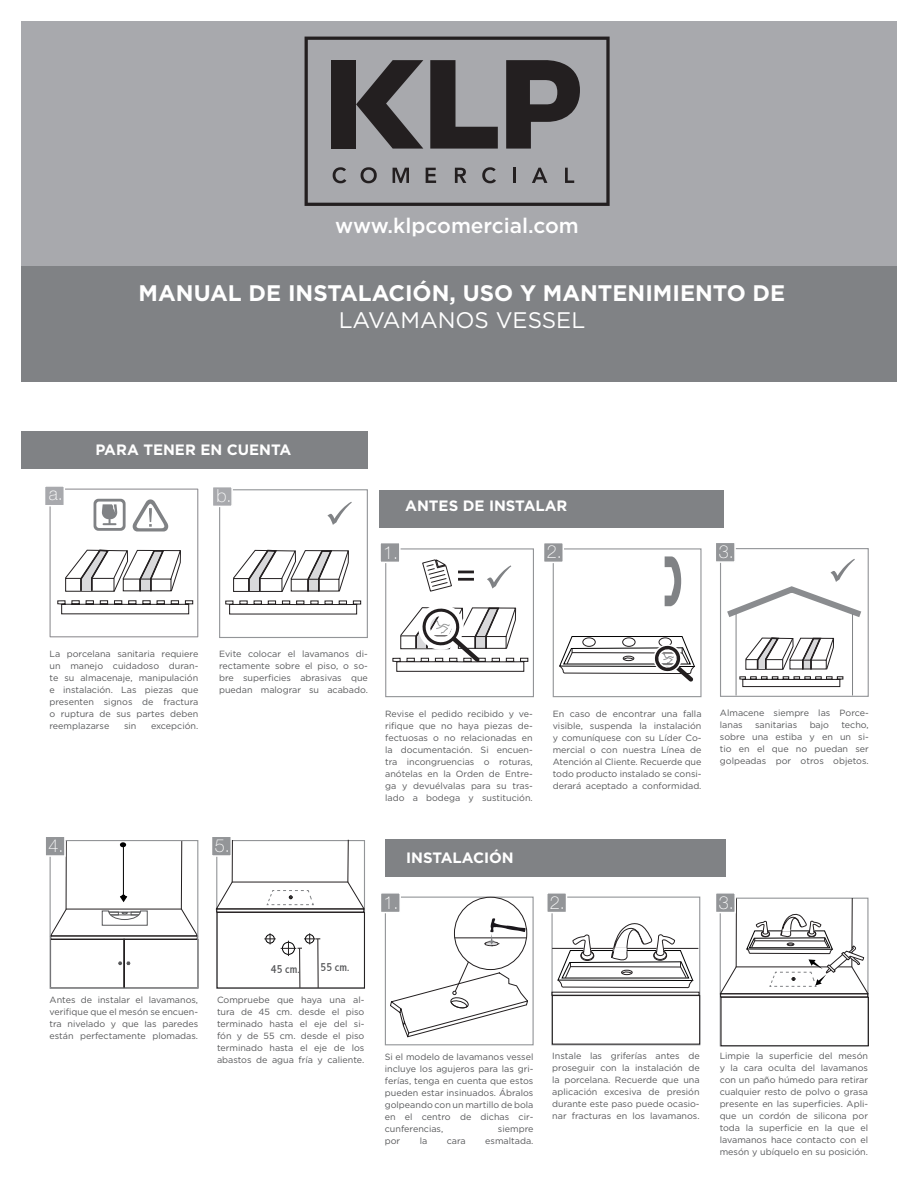
<style>
.page{position:relative;width:918px;height:1188px;background:#fff}
.page>*{position:absolute;margin:0;border:0;box-sizing:border-box;transform-origin:0 0}
.Super_titulo{font:700 22.5px "Gotham";color:#fff}
.Super_titulo-2{font:22.5px "Gotham";color:#fff}
.t1{font:500 21px "Gotham";color:#fff}
.t2{font:100 18px "Helvetica Neue LT Std";color:#fff}
.Títulos{font:700 15px "Gotham";color:#fff}
.t3{font:condensed 12px "Abadi";color:#57585a}
.Cuerpo_de_texto{font:9px/12px "Gotham";color:#57585a;text-align:justify}
</style>
<div class="page">
<div style="left:21px;top:261px;width:876px;height:121px;background:#808285"></div>
<div style="left:553px;top:548px;width:149px;height:149px;border:1px solid #939598"></div>
<div style="left:552px;top:897px;width:148px;height:148px;border:1px solid #939598"></div>
<div style="left:546px;top:892px;width:21px;height:21px;background:#939598;border:2px solid #fff"></div>
<div style="left:216px;top:840px;width:149px;height:149px;border:1px solid #939598"></div>
<div style="left:211px;top:836px;width:21px;height:21px;background:#939598;border:2px solid #fff"></div>
<div style="left:21px;top:431px;width:346px;height:38px;background:#808285"></div>
<div style="left:219px;top:489px;width:149px;height:149px;border:1px solid #939598"></div>
<div style="left:212px;top:486px;width:21px;height:21px;background:#a8a9ad;border:2px solid #fff"></div>
<div style="left:50px;top:489px;width:148px;height:148px;border:1px solid #939296"></div>
<div style="left:44px;top:485px;width:21px;height:21px;background:#a8a9ad;border:2px solid #fff"></div>
<svg style="left:65px;top:549px;width:116px;height:43px"></svg>
<svg style="left:233px;top:550px;width:116px;height:42px"></svg>
<svg style="left:745px;top:637px;width:89px;height:33px"></svg>
<svg style="left:327px;top:502px;width:25px;height:23px"></svg>
<svg style="left:487px;top:565px;width:24px;height:24px"></svg>
<svg style="left:94px;top:499px;width:32px;height:32px"></svg>
<svg style="left:133px;top:499px;width:35px;height:32px"></svg>
<div style="left:379px;top:490px;width:345px;height:38px;background:#808285"></div>
<div style="left:720px;top:548px;width:149px;height:149px;border:1px solid #939598"></div>
<div style="left:715px;top:542px;width:21px;height:21px;background:#939598;border:2px solid #fff"></div>
<div style="left:385px;top:548px;width:149px;height:149px;border:1px solid #939598"></div>
<div style="left:379px;top:542px;width:22px;height:21px;background:#939598;border:2px solid #fff"></div>
<svg style="left:57px;top:600px;width:136px;height:15px"></svg>
<svg style="left:225px;top:600px;width:136px;height:15px"></svg>
<svg style="left:739px;top:676px;width:105px;height:11px"></svg>
<svg style="left:422px;top:559px;width:30px;height:33px"></svg>
<svg style="left:458px;top:571px;width:16px;height:2px"></svg>
<hr style="left:458px;top:578px;width:16px;height:3px;background:#231f20">
<svg style="left:392px;top:607px;width:137px;height:65px"></svg>
<svg style="left:665px;top:556px;width:16px;height:50px"></svg>
<svg style="left:720px;top:559px;width:148px;height:63px"></svg>
<div style="left:543px;top:542px;width:21px;height:21px;background:#939598;border:2px solid #fff"></div>
<hr style="left:736px;top:614px;width:1px;height:82px;background:#808285">
<hr style="left:852px;top:614px;width:1px;height:82px;background:#808285">
<div style="left:385px;top:840px;width:340px;height:37px;background:#808285"></div>
<hr style="left:66px;top:841px;width:1px;height:68px;background:#231f20">
<hr style="left:552px;top:948px;width:146px;height:1px;background:#231f20">
<hr style="left:232px;top:840px;width:1px;height:42px;background:#231f20">
<hr style="left:736px;top:898px;width:1px;height:69px;background:#231f20">
<hr style="left:181px;top:840px;width:1px;height:69px;background:#231f20">
<hr style="left:348px;top:840px;width:1px;height:42px;background:#231f20">
<hr style="left:852px;top:898px;width:1px;height:69px;background:#231f20">
<div style="left:50px;top:939px;width:148px;height:49px;border:1px solid #231f20"></div>
<div style="left:552px;top:995px;width:148px;height:49px;border:1px solid #231f20"></div>
<div style="left:217px;top:912px;width:148px;height:76px;border:1px solid #231f20"></div>
<div style="left:721px;top:997px;width:148px;height:49px;border:1px solid #231f20"></div>
<div style="left:124px;top:939px;width:1px;height:49px;border:1px solid #231f20"></div>
<svg style="left:118px;top:961px;width:12px;height:4px"></svg>
<div style="left:385px;top:897px;width:149px;height:148px;border:1px solid #939598"></div>
<div style="left:50px;top:840px;width:148px;height:149px;border:1px solid #939598"></div>
<div style="left:380px;top:892px;width:21px;height:21px;background:#939598;border:2px solid #fff"></div>
<div style="left:44px;top:836px;width:22px;height:21px;background:#939598;border:2px solid #fff"></div>
<div style="left:715px;top:892px;width:21px;height:21px;background:#939598;border:2px solid #fff"></div>
<svg style="left:49px;top:908px;width:150px;height:29px"></svg>
<svg style="left:120px;top:895px;width:7px;height:7px"></svg>
<hr style="left:123px;top:843px;width:1px;height:52px;background:#000">
<svg style="left:120px;top:842px;width:6px;height:5px"></svg>
<hr style="left:455px;top:938px;width:71px;height:1px;background:#231f20">
<svg style="left:484px;top:918px;width:42px;height:28px"></svg>
<svg style="left:390px;top:961px;width:138px;height:77px"></svg>
<svg style="left:557px;top:923px;width:136px;height:65px"></svg>
<svg style="left:559px;top:636px;width:136px;height:46px"></svg>
<hr style="left:318px;top:939px;width:1px;height:49px;background:#231f20">
<hr style="left:299px;top:948px;width:1px;height:40px;background:#231f20">
<svg style="left:264px;top:933px;width:56px;height:23px"></svg>
<svg style="left:216px;top:882px;width:149px;height:27px"></svg>
<svg style="left:720px;top:913px;width:149px;height:81px"></svg>
<div style="left:21px;top:21px;width:876px;height:245px;background:#a8a9ad"></div>
<svg style="left:305px;top:37px;width:305px;height:169px"></svg>
<p class="t1" style="left:335px;top:212px;width:245px">www.klpcomercial.com</p>
<p class="Super_titulo" style="left:139px;top:278px;width:648px">MANUAL DE INSTALACIÓN, USO Y MANTENIMIENTO DE</p>
<p class="Super_titulo-2" style="left:339px;top:305px;width:248px">LAVAMANOS VESSEL</p>
<p class="Títulos" style="left:95px;top:440px;width:197px">PARA TENER EN CUENTA</p>
<p class="t2" style="left:49px;top:484px;width:16px">a.</p>
<p class="t2" style="left:216px;top:485px;width:17px">b.</p>
<p class="Títulos" style="left:405px;top:496px;width:164px">ANTES DE INSTALAR</p>
<p class="t2" style="left:383px;top:542px;width:17px">1.</p>
<p class="t2" style="left:547px;top:541px;width:17px">2.</p>
<p class="t2" style="left:719px;top:542px;width:17px">3.</p>
<p class="Cuerpo_de_texto" style="left:50px;top:647px;width:150px">La porcelana sanitaria requiere un manejo cuidadoso duran&shy;te su almacenaje, manipulación e instalación. Las piezas que presenten signos de fractura o ruptura de sus partes deben reemplazarse</p>
<p class="Cuerpo_de_texto" style="left:124px;top:719px;width:14px">sin</p>
<p class="Cuerpo_de_texto" style="left:151px;top:719px;width:49px">excepción.</p>
<p class="Cuerpo_de_texto" style="left:219px;top:648px;width:150px">Evite colocar el lavamanos di&shy;rectamente sobre el piso, o so&shy;bre superficies abrasivas que puedan malograr su acabado.</p>
<p class="Cuerpo_de_texto" style="left:385px;top:707px;width:149px">Revise el pedido recibido y ve&shy;rifique que no haya piezas de&shy;fectuosas o no relacionadas en la documentación. Si encuen&shy;tra incongruencias o roturas, anótelas en la Orden de Entre&shy;ga y devuélvalas para su tras&shy;lado a bodega y sustitución.</p>
<p class="Cuerpo_de_texto" style="left:553px;top:707px;width:150px">En caso de encontrar una falla visible, suspenda la instalación y comuníquese con su Líder Co&shy;mercial o con nuestra Línea de Atención al Cliente. Recuerde que todo producto instalado se consi&shy;derará aceptado a conformidad.</p>
<p class="Cuerpo_de_texto" style="left:720px;top:707px;width:150px">Almacene siempre las Porce&shy;lanas</p>
<p class="Cuerpo_de_texto" style="left:720px;top:719px;width:150px;text-indent:121px">techo, sobre una estiba y en un si&shy;tio en el que no puedan ser golpeadas por otros objetos.</p>
<p class="Cuerpo_de_texto" style="left:755px;top:719px;width:44px">sanitarias</p>
<p class="Cuerpo_de_texto" style="left:810px;top:719px;width:21px">bajo</p>
<p class="t2" style="left:48px;top:836px;width:17px">4.</p>
<p class="t2" style="left:215px;top:836px;width:17px">5.</p>
<p class="Títulos" style="left:406px;top:848px;width:109px">INSTALACIÓN</p>
<p class="t2" style="left:384px;top:892px;width:17px">1.</p>
<p class="t2" style="left:550px;top:892px;width:17px">2.</p>
<p class="t2" style="left:719px;top:892px;width:17px">3.</p>
<p class="Cuerpo_de_texto" style="left:50px;top:994px;width:150px">Antes de instalar el lavamanos, verifique que el mesón se encuen&shy;tra nivelado y que las paredes están perfectamente plomadas.</p>
<p class="t3" style="left:271px;top:962px;width:31px">45 cm.</p>
<p class="t3" style="left:321px;top:960px;width:31px">55 cm.</p>
<p class="Cuerpo_de_texto" style="left:217px;top:993px;width:149px">Compruebe que haya una al&shy;tura de 45 cm. desde el piso terminado hasta el eje del si&shy;fón y de 55 cm. desde el piso terminado hasta el eje de los abastos de agua fría y caliente.</p>
<p class="Cuerpo_de_texto" style="left:385px;top:1050px;width:150px">Si el modelo de lavamanos vessel incluye los agujeros para las gri&shy;ferías, tenga en cuenta que estos pueden estar insinuados. Ábralos golpeando con un martillo de bola</p>
<p class="Cuerpo_de_texto" style="left:385px;top:1110px;width:150px">en el centro de dichas cir&shy;cunferencias,</p>
<p class="Cuerpo_de_texto" style="left:498px;top:1122px;width:37px">siempre</p>
<p class="Cuerpo_de_texto" style="left:385px;top:1134px;width:17px">por</p>
<p class="Cuerpo_de_texto" style="left:420px;top:1134px;width:9px">la</p>
<p class="Cuerpo_de_texto" style="left:447px;top:1134px;width:20px">cara</p>
<p class="Cuerpo_de_texto" style="left:485px;top:1134px;width:50px">esmaltada.</p>
<p class="Cuerpo_de_texto" style="left:552px;top:1050px;width:149px">Instale las griferías antes de proseguir con la instalación de la porcelana. Recuerde que una aplicación excesiva de presión durante este paso puede ocasio&shy;nar fracturas en los lavamanos.</p>
<p class="Cuerpo_de_texto" style="left:720px;top:1050px;width:150px">Limpie la superficie del mesón y la cara oculta del lavamanos con un paño húmedo para retirar cualquier resto de polvo o grasa presente en las superficies. Apli&shy;que un cordón de silicona por toda la superficie en la que el lavamanos hace contacto con el mesón y ubíquelo en su posición.</p>
</div>
